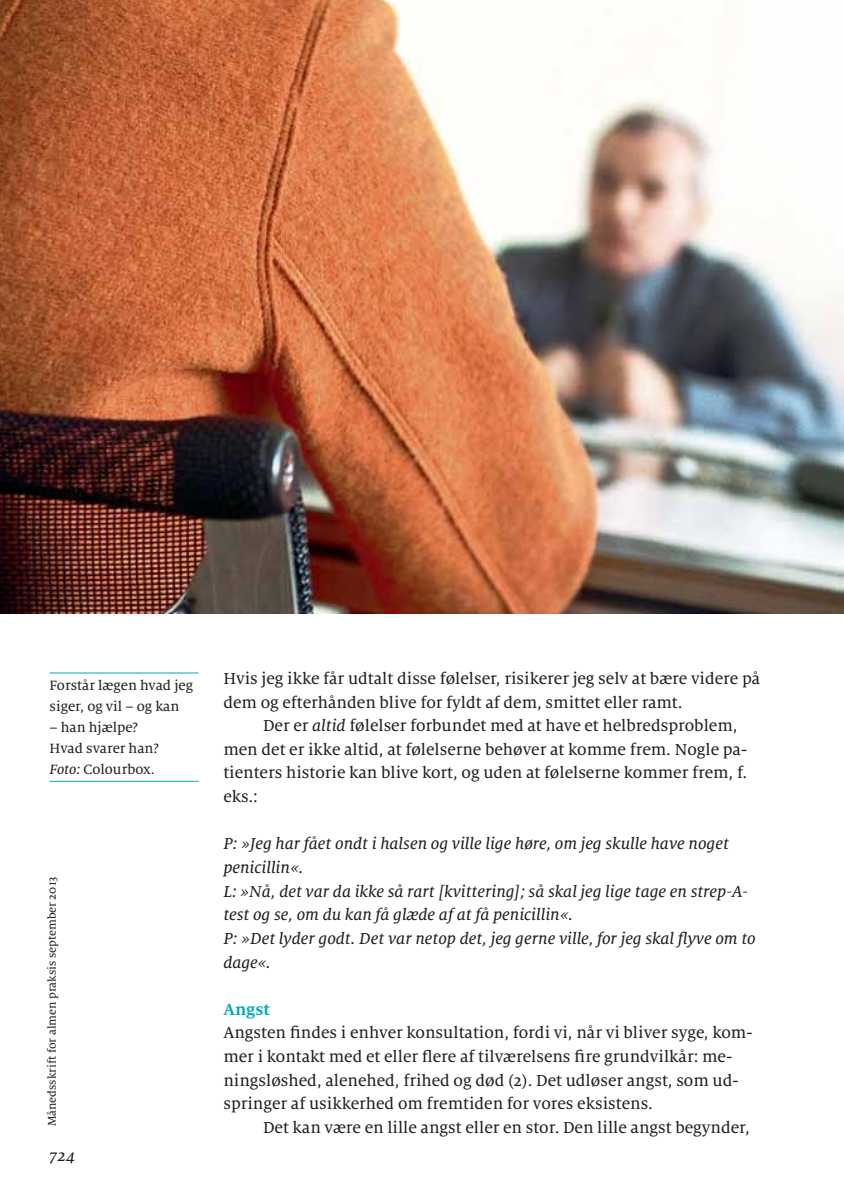
<style>
.page{position:relative;width:844px;height:1191px;background:#fff}
.page>*{position:absolute;margin:0;border:0;box-sizing:border-box;transform-origin:0 0}
.t1{font:17.5px/23.6px "Milo Serif OT Text";color:#231f20}
.t2{font:17.5px/23.6px "Milo Serif OT Text Ita";color:#231f20}
.t3{font:700 17.5px "Milo Serif OT";color:#00abbd}
.t4{font:14.88px/21px "Milo Serif OT Text";color:#231f20}
.t5{font:12.25px "Milo Serif OT Text";color:#231f20}
.s1{font-family:"Milo Serif OT Text Ita"}
</style>
<div class="page">
<img style="left:0;top:0;width:843px;height:613px">
<hr style="left:50px;top:781px;width:148px;height:1px;background:#00abbd">
<hr style="left:50px;top:672px;width:148px;height:1px;background:#00abbd">
<p class="t4" style="left:50px;top:675px;width:145px">Forstår lægen hvad jeg siger, og vil – og kan</p>
<p class="t4" style="left:50px;top:717px;width:111px">– han hjælpe?<br>Hvad svarer han?<br><span class="s1">Foto:</span> Colourbox.</p>
<p class="t5" style="left:45px;top:1126px;width:252px;rotate:-90deg">Månedsskrift for almen praksis september 2013</p>
<p class="t2" style="left:50px;top:1144px;width:28px">724</p>
<p class="t1" style="left:223px;top:667px;width:538px">Hvis jeg ikke får udtalt disse følelser, risikerer jeg selv at bære videre på dem og efterhånden blive for fyldt af dem, smittet eller ramt.</p>
<p class="t1" style="left:223px;top:714px;width:525px;text-indent:40px">Der er <span class="s1">altid</span> følelser forbundet med at have et helbredsproblem, men det er ikke altid, at følelserne behøver at komme frem. Nogle pa&shy;tienters historie kan blive kort, og uden at følelserne kommer frem, f. eks.:</p>
<p class="t2" style="left:223px;top:832px;width:533px">P: »Jeg har fået ondt i halsen og ville lige høre, om jeg skulle have noget penicillin«.<br>L: »Nå, det var da ikke så rart [kvittering]; så skal jeg lige tage en strep-A&shy;test og se, om du kan få glæde af at få penicillin«.<br>P: »Det lyder godt. Det var netop det, jeg gerne ville, for jeg skal flyve om to dage«.</p>
<p class="t3" style="left:223px;top:999px;width:48px">Angst</p>
<p class="t1" style="left:223px;top:1021px;width:530px">Angsten findes i enhver konsultation, fordi vi, når vi bliver syge, kom&shy;mer i kontakt med et eller flere af tilværelsens fire grundvilkår: me&shy;ningsløshed, alenehed, frihed og død (2). Det udløser angst, som ud&shy;springer af usikkerhed om fremtiden for vores eksistens.</p>
<p class="t1" style="left:263px;top:1116px;width:488px">Det kan være en lille angst eller en stor. Den lille angst begynder,</p>
</div>
